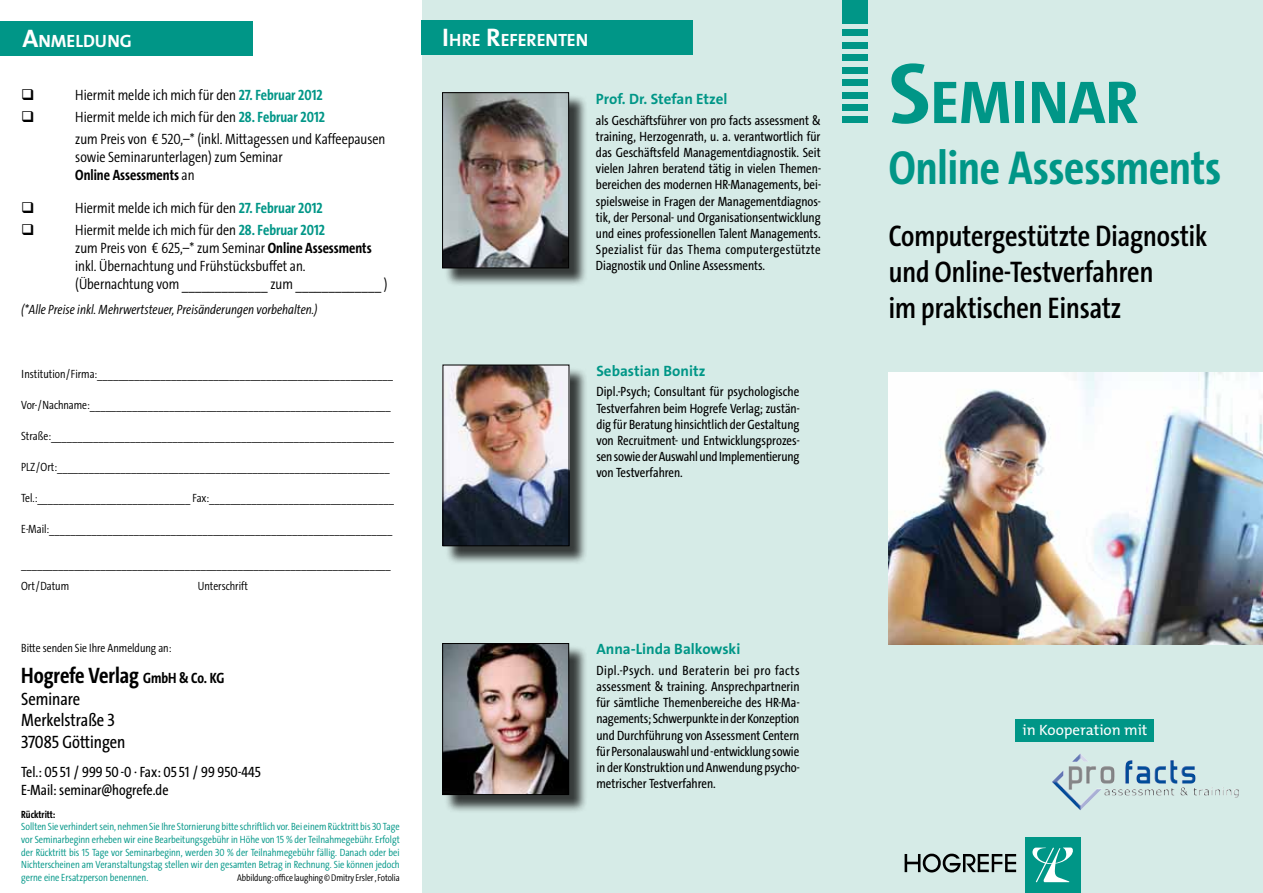
<style>
.page{position:relative;width:1263px;height:893px;background:#d6ebe7}
.page>*{position:absolute;margin:0;border:0;box-sizing:border-box;transform-origin:0 0}
.t1{font:700 60.9px "The Sans Cd LF7";color:#009687;scale:1.2 1}
.t2{font:700 48px "The Sans Cd LF7";color:#009687}
.t3{font:600 30px/36px "The Sans Cd LF6";color:#000}
.t4{font:700 22.5px "The Sans Cd LF7";color:#000}
.t5{font:18px/21.6px "The Sans Cd LF5";color:#000}
.t6{font:700 17.85px "The Sans B7";color:#fff}
.t7{font:300 15px/18px "The Sans Cd LF4";color:#000}
.t8{font:15px/18px "The Sans Cd LF5";color:#000}
.t9{font:700 15px "The Sans B7";color:#009687}
.t10{font:700 15px "The Sans Cd LF7";color:#000}
.t11{font:15px "The Mix B5 Plain";color:#fff}
.t12{font:13.5px/16.2px "The Sans Cd LF5";color:#000;text-align:justify}
.t13{font:italic 300 13.5px "The Sans Cd LF4 i";color:#000}
.t14{font:300 12px/22.5px "The Sans Cd LF4";color:#000}
.t15{font:300 10.5px/12.6px "The Sans Cd LF4";color:#009687;text-align:justify}
.t16{font:700 10.5px "The Sans Cd LF7";color:#000}
.t17{font:300 9.75px "The Sans Cd LF4";letter-spacing:-.01em;color:#000}
.s1{font-size:25.5px}
.s2{font-family:"The Sans Cd LF7";font-weight:700;color:#009687}
.s3{font-family:"The Sans Cd LF4";font-weight:300}
.s4{font-family:"The Sans Cd LF7";font-weight:700}
.s5{font-family:"The Sans B4"}
.s6{font-size:15px}
.s7{font-size:87px}
</style>
<div class="page">
<div style="left:0;top:0;width:421px;height:893px;background:#fff"></div>
<div style="left:444px;top:645px;width:144px;height:169px;background:#000;opacity:.75"></div>
<img style="left:444px;top:645px;width:123px;height:148px">
<div style="left:442px;top:643px;width:127px;height:152px;border:1px solid #000"></div>
<div style="left:444px;top:95px;width:143px;height:192px;background:#000;opacity:.75"></div>
<img style="left:444px;top:94px;width:123px;height:172px">
<div style="left:442px;top:92px;width:127px;height:176px;border:1px solid #000"></div>
<div style="left:0;top:21px;width:252px;height:34px;background:#009687"></div>
<div style="left:421px;top:20px;width:271px;height:34px;background:#009687"></div>
<div style="left:445px;top:367px;width:143px;height:198px;background:#000;opacity:.75"></div>
<img style="left:444px;top:367px;width:123px;height:177px">
<div style="left:442px;top:365px;width:127px;height:181px;border:1px solid #000"></div>
<div style="left:1015px;top:720px;width:138px;height:22px;background:#009687"></div>
<img style="left:1072px;top:753px;width:112px;height:31px">
<div style="left:1025px;top:838px;width:55px;height:55px;background:#009687"></div>
<svg style="left:1032px;top:847px;width:41px;height:35px"></svg>
<svg style="left:904px;top:854px;width:112px;height:18px"></svg>
<div style="left:842px;top:0;width:25px;height:24px;background:#009687"></div>
<div style="left:842px;top:29px;width:25px;height:7px;background:#009687"></div>
<div style="left:842px;top:67px;width:25px;height:7px;background:#009687"></div>
<div style="left:842px;top:54px;width:25px;height:7px;background:#009687"></div>
<div style="left:842px;top:42px;width:25px;height:7px;background:#009687"></div>
<div style="left:842px;top:79px;width:25px;height:7px;background:#009687"></div>
<div style="left:842px;top:116px;width:25px;height:7px;background:#009687"></div>
<div style="left:842px;top:104px;width:25px;height:7px;background:#009687"></div>
<div style="left:842px;top:92px;width:25px;height:6px;background:#009687"></div>
<img style="left:889px;top:372px;width:374px;height:273px">
<h3 class="t6" style="left:22px;top:32px;width:111px"><span class="s1">A</span>NMELDUNG</h3>
<h3 class="t6" style="left:442px;top:30px;width:148px"><span class="s1">I</span>HRE <span class="s1">R</span>EFERENTEN</h3>
<p class="t7" style="left:75px;top:86px;width:249px">Hiermit melde ich mich für den <span class="s2">27. Februar 2012</span></p>
<p class="t7" style="left:75px;top:107px;width:312px;line-height:22.2px">Hiermit melde ich mich für den <span class="s2">28. Februar 2012<br></span>zum Preis von € 520,–* (inkl. Mittagessen und Kaffeepausen</p>
<p class="t7" style="left:75px;top:149px;width:209px">sowie Seminarunterlagen) zum Seminar</p>
<p class="t10" style="left:75px;top:167px;width:121px">Online Assessments <span class="s3">an</span></p>
<p class="t7" style="left:75px;top:199px;width:249px">Hiermit melde ich mich für den <span class="s2">27. Februar 2012</span></p>
<p class="t7" style="left:75px;top:222px;width:314px">Hiermit melde ich mich für den <span class="s2">28. Februar 2012<br></span>zum Preis von € 625,–* zum Seminar <span class="s4">Online Assessments </span>inkl. Übernachtung und Frühstücksbuffet an. (Übernachtung vom _____________ zum _____________ )</p>
<p class="t13" style="left:21px;top:303px;width:298px">(*Alle Preise inkl. Mehrwertsteuer, Preisänderungen vorbehalten.)</p>
<p class="t9" style="left:596px;top:91px;width:133px">Prof. Dr. Stefan Etzel</p>
<p class="t12" style="left:596px;top:113px;width:226px">als Geschäftsführer von pro facts assessment &amp; training, Herzogenrath, u. a. verantwortlich für das Geschäftsfeld Managementdiagnostik. Seit vielen Jahren beratend tätig in vielen Themen&shy;bereichen des modernen HR-Managements, bei&shy;spielsweise in Fragen der Managementdiagnos&shy;tik, der Personal- und Organisationsentwicklung und eines professionellen Talent Managements.<br>Spezialist für das Thema computergestützte Diagnostik und Online Assessments.</p>
<p class="t14" style="left:21px;top:363px;width:373px"><span class="s5">I</span>nstitution/Firma:________________________________________________________</p>
<p class="t14" style="left:21px;top:394px;width:371px">Vor-/Nachname:_________________________________________________________</p>
<p class="t14" style="left:21px;top:425px;width:374px">Straße:_________________________________________________________________</p>
<p class="t14" style="left:21px;top:456px;width:370px">PLZ/Ort:_______________________________________________________________</p>
<p class="t14" style="left:21px;top:487px;width:374px">Tel.:_____________________________ Fax:___________________________________</p>
<p class="t14" style="left:21px;top:518px;width:373px">E-Mail:_________________________________________________________________</p>
<p class="t14" style="left:21px;top:553px;width:371px">______________________________________________________________________<br>Ort/Datum</p>
<p class="t14" style="left:198px;top:576px;width:51px">Unterschrift</p>
<p class="t9" style="left:596px;top:363px;width:110px">Sebastian Bonitz</p>
<p class="t12" style="left:596px;top:384px;width:205px">Dipl.-Psych; Consultant für psychologische Testverfahren beim Hogrefe Verlag; zustän&shy;dig für Beratung hinsichtlich der Gestaltung von Recruitment- und Entwicklungsprozes&shy;sen sowie der Auswahl und Implementierung von Testverfahren.</p>
<p class="t14" style="left:21px;top:637px;width:152px">Bitte senden Sie Ihre Anmeldung an:</p>
<h3 class="t4" style="left:21px;top:664px;width:205px">Hogrefe Verlag <span class="s6">GmbH &amp; Co. KG</span></h3>
<h3 class="t5" style="left:21px;top:689px;width:106px">Seminare<br>Merkelstraße 3<br>37085 Göttingen</h3>
<p class="t8" style="left:21px;top:763px;width:241px">Tel.: 05 51 / 999 50 -0 · Fax: 05 51 / 99 950-445<br>E-Mail: seminar@hogrefe.de</p>
<p class="t16" style="left:21px;top:809px;width:36px">Rücktritt:</p>
<p class="t15" style="left:21px;top:821px;width:380px">Sollten Sie verhindert sein, nehmen Sie Ihre Stornierung bitte schriftlich vor. Bei einem Rücktritt bis 30 Tage vor Seminarbeginn erheben wir eine Bearbeitungsgebühr in Höhe von 15 % der Teilnahmegebühr. Erfolgt der Rücktritt bis 15 Tage vor Seminarbeginn, werden 30 % der Teilnahmegebühr fällig. Danach oder bei Nichterscheinen am Veranstaltungstag stellen wir den gesamten Betrag in Rechnung. Sie können jedoch gerne eine Ersatzperson benennen.</p>
<p class="t17" style="left:237px;top:873px;width:164px">Abbildung: office laughing © Dmitry Ersler , Fotolia</p>
<p class="t9" style="left:596px;top:641px;width:146px">Anna-Linda Balkowski</p>
<p class="t12" style="left:596px;top:663px;width:205px">Dipl.-Psych. und Beraterin bei pro facts assessment &amp; training. Ansprechpartnerin für sämtliche Themenbereiche des HR-Ma&shy;nagements; Schwerpunkte in der Konzeption und Durchführung von Assessment Centern für Personalauswahl und -entwicklung sowie in der Konstruktion und Anwendung psycho&shy;metrischer Testverfahren.</p>
<h1 class="t1" style="left:889px;top:72px;width:209px"><span class="s7">S</span>EMINAR</h1>
<h2 class="t2" style="left:889px;top:144px;width:334px">Online Assessments</h2>
<h3 class="t3" style="left:889px;top:219px;width:320px">Computergestützte Diagnostik und Online-Testverfahren<br>im praktischen Einsatz</h3>
<p class="t11" style="left:1022px;top:722px;width:126px">in Kooperation mit</p>
</div>
